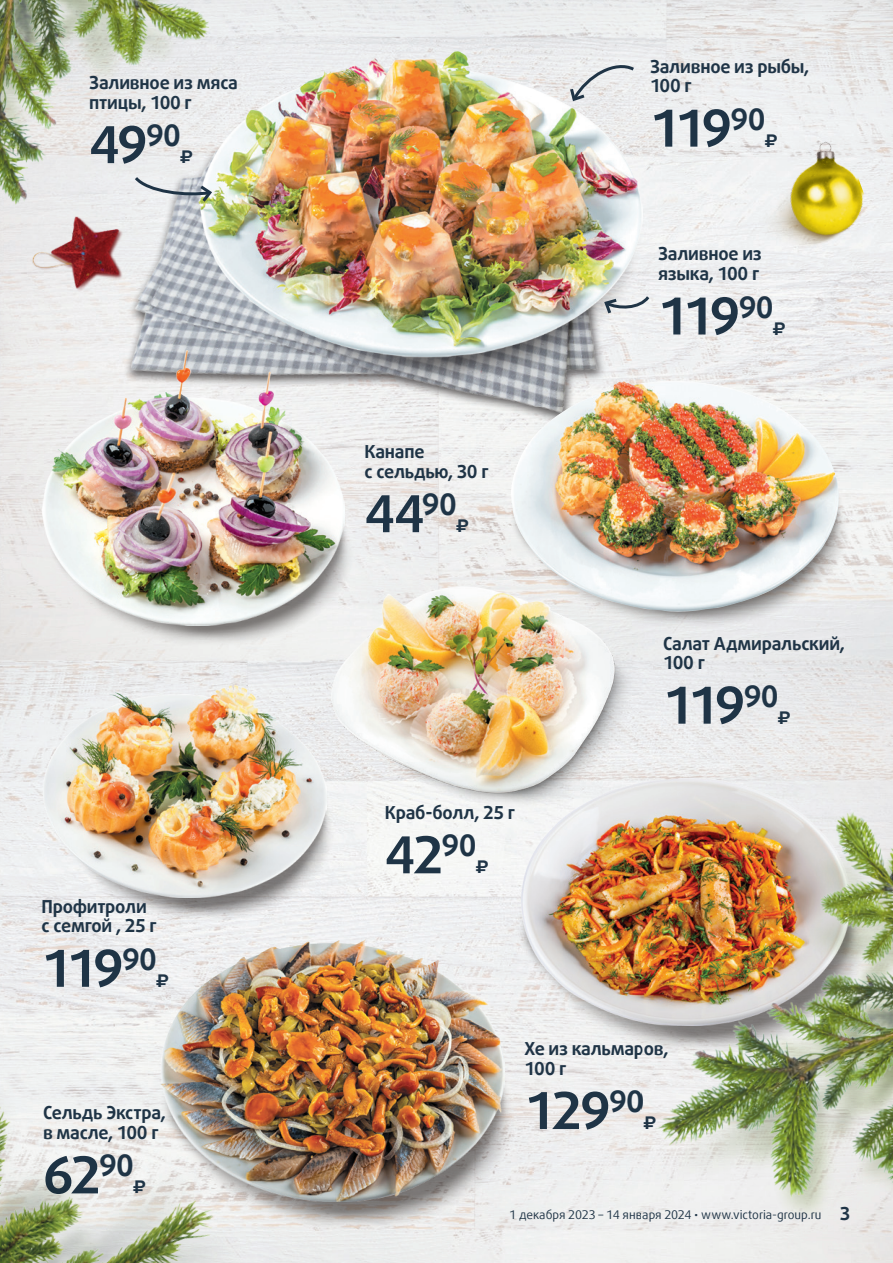
<style>
.page{position:relative;width:893px;height:1263px;background:#fff}
.page>*{position:absolute;margin:0;border:0;box-sizing:border-box;transform-origin:0 0}
.t1{font:700 51px "Daxline Offc Pro";letter-spacing:-.085em;color:#1f3446}
.t2{font:700 18px/19.5px "Daxline Offc Pro";letter-spacing:-.015em;color:#1f3446}
.t3{font:700 18px "Geometria";color:#1f3446}
.t4{font:12px "Daxline Offc Pro";color:#1f3446}
</style>
<div class="page">
<img style="left:0;top:0;width:893px;height:1263px">
<img style="left:104px;top:241px;width:407px;height:226px">
<img style="left:344px;top:357px;width:298px;height:32px">
<img style="left:53px;top:825px;width:283px;height:98px">
<img style="left:43px;top:685px;width:284px;height:213px">
<img style="left:47px;top:438px;width:307px;height:209px">
<img style="left:43px;top:351px;width:301px;height:274px">
<div style="left:0;top:241px;width:27px;height:238px;background:#ebe9e9"></div>
<img style="left:316px;top:584px;width:362px;height:241px">
<img style="left:508px;top:407px;width:342px;height:223px">
<img style="left:511px;top:381px;width:328px;height:231px">
<img style="left:199px;top:51px;width:443px;height:306px">
<img style="left:516px;top:804px;width:126px;height:251px">
<img style="left:522px;top:778px;width:328px;height:247px">
<img style="left:291px;top:977px;width:225px;height:255px">
<img style="left:160px;top:940px;width:345px;height:261px">
<svg style="left:568px;top:60px;width:69px;height:43px"></svg>
<svg style="left:602px;top:293px;width:50px;height:24px"></svg>
<img style="left:0;top:0;width:243px;height:240px">
<img style="left:31px;top:216px;width:94px;height:79px">
<img style="left:728px;top:135px;width:148px;height:133px">
<img style="left:0;top:1028px;width:291px;height:235px">
<img style="left:0;top:1086px;width:280px;height:177px">
<img style="left:642px;top:800px;width:251px;height:450px">
<p class="t2" style="left:89px;top:73px;width:150px">Заливное из мяса птицы, 100 г</p>
<p class="t1" style="left:89px;top:111px;width:93px">49<sup>90</sup></p>
<p class="t3" style="left:180px;top:146px;width:14px">₽</p>
<p class="t2" style="left:42px;top:897px;width:117px">Профитроли с семгой , 25 г</p>
<p class="t1" style="left:42px;top:935px;width:117px">119<sup>90</sup></p>
<p class="t3" style="left:156px;top:970px;width:14px">₽</p>
<p class="t2" style="left:43px;top:1103px;width:124px">Сельдь Экстра, в масле, 100 г</p>
<p class="t1" style="left:43px;top:1141px;width:92px">62<sup>90</sup></p>
<p class="t3" style="left:133px;top:1176px;width:14px">₽</p>
<p class="t2" style="left:650px;top:56px;width:161px">Заливное из рыбы,<br>100 г</p>
<p class="t1" style="left:650px;top:94px;width:117px">119<sup>90</sup></p>
<p class="t3" style="left:765px;top:130px;width:14px">₽</p>
<p class="t2" style="left:365px;top:442px;width:126px">Канапе<br>с сельдью, 30 г</p>
<p class="t1" style="left:365px;top:480px;width:94px">44<sup>90</sup></p>
<p class="t3" style="left:456px;top:515px;width:14px">₽</p>
<p class="t2" style="left:385px;top:803px;width:132px">Краб-болл, 25 г</p>
<p class="t1" style="left:385px;top:821px;width:93px">42<sup>90</sup></p>
<p class="t3" style="left:476px;top:856px;width:14px">₽</p>
<p class="t2" style="left:658px;top:244px;width:105px">Заливное из языка, 100 г</p>
<p class="t1" style="left:658px;top:282px;width:117px">119<sup>90</sup></p>
<p class="t3" style="left:773px;top:317px;width:14px">₽</p>
<p class="t2" style="left:663px;top:633px;width:183px">Салат Адмиральский,<br>100 г</p>
<p class="t1" style="left:663px;top:671px;width:117px">119<sup>90</sup></p>
<p class="t3" style="left:778px;top:707px;width:14px">₽</p>
<p class="t2" style="left:525px;top:1039px;width:145px">Хе из кальмаров,<br>100 г</p>
<p class="t1" style="left:525px;top:1077px;width:121px">129<sup>90</sup></p>
<p class="t3" style="left:643px;top:1112px;width:14px">₽</p>
<p class="t4" style="left:509px;top:1207px;width:314px">1 декабря 2023 – 14 января 2024 • www.victoria-group.ru</p>
<p class="t2" style="left:840px;top:1204px;width:12px">3</p>
</div>
